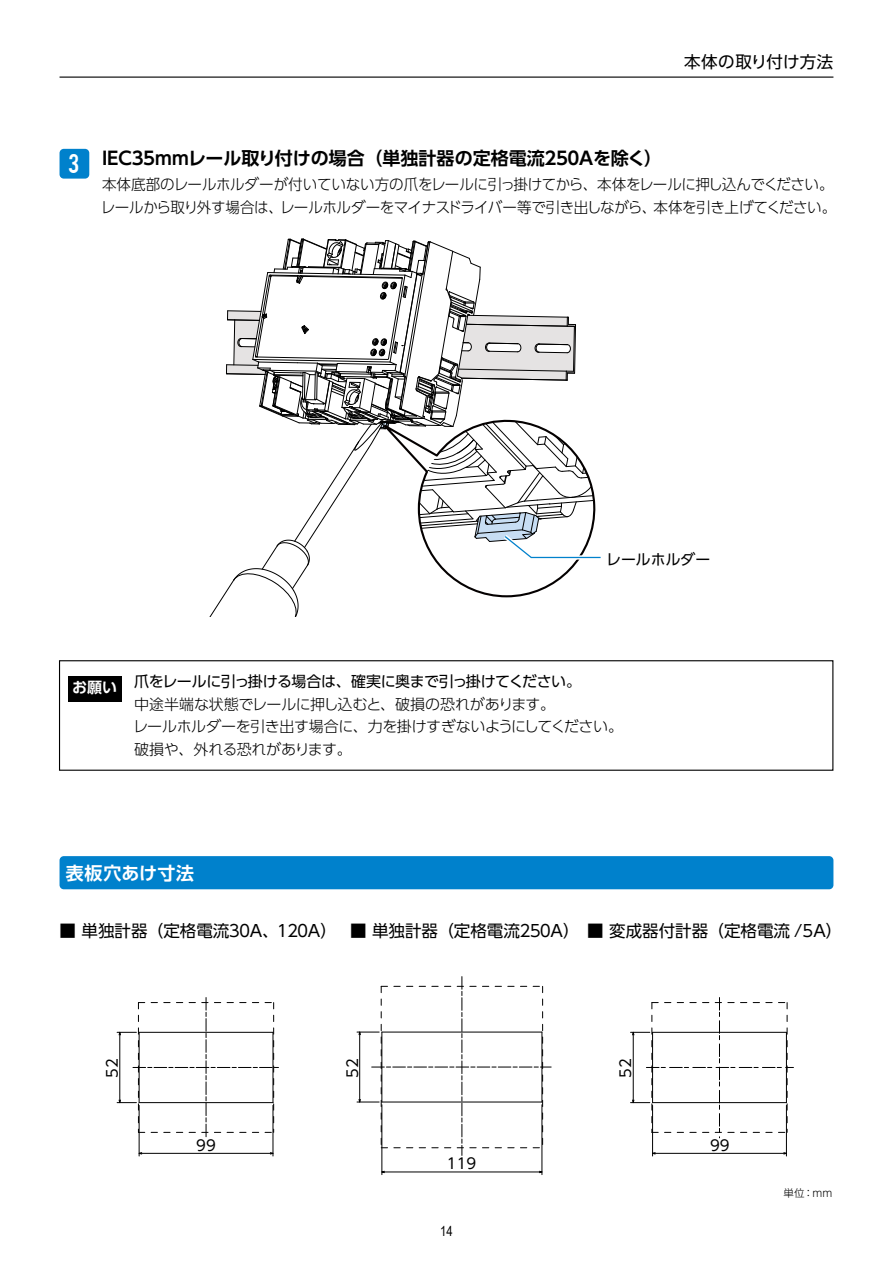
<style>
.page{position:relative;width:893px;height:1263px;background:#fff}
.page>*{position:absolute;margin:0;border:0;box-sizing:border-box;transform-origin:0 0}
.t1{font:21px "Bebas";color:#fff}
.t2{font:700 18px "UD Shin Go Pro De";letter-spacing:-.03em;color:#000}
.t3{font:700 18px "UD Shin Go Pro De";letter-spacing:.025em;color:#fff}
.t4{font:16.5px "UD Shin Go Pro";color:#000}
.t5{font:16.5px "UD Shin Go Pro";letter-spacing:.02em;color:#000}
.t6{font:300 15px/22.5px "UD Shin Go Pro";letter-spacing:-.03em;color:#000}
.t7{font:14.85px "UD Shin Go Pro";color:#000}
.t8{font:14.7px "UD Shin Go Pro";color:#000}
.t9{font:13.8px "Arial Narrow";color:#000}
.t10{font:300 10.5px "UD Shin Go Pro";color:#000}
.s1{font-family:"UD Shin Go Pro De";font-weight:700;color:#fff}
.s2{font-weight:400}
</style>
<div class="page">
<hr style="left:60px;top:77px;width:773px;height:1px;background:#000">
<div style="left:60px;top:149px;width:29px;height:30px;background:#0081cc;border-radius:4px"></div>
<svg style="left:209px;top:239px;width:392px;height:378px"></svg>
<div style="left:60px;top:856px;width:773px;height:33px;background:#0081cc;border-radius:4px"></div>
<hr style="left:382px;top:1105px;width:1px;height:70px;background:#000">
<hr style="left:542px;top:1105px;width:1px;height:70px;background:#000">
<hr style="left:382px;top:1172px;width:160px;height:1px;background:#000">
<hr style="left:652px;top:1105px;width:1px;height:51px;background:#000">
<hr style="left:786px;top:1105px;width:1px;height:51px;background:#000">
<hr style="left:653px;top:1153px;width:133px;height:1px;background:#000">
<svg style="left:630px;top:997px;width:163px;height:141px"></svg>
<hr style="left:633px;top:1032px;width:1px;height:70px;background:#000">
<hr style="left:139px;top:1105px;width:1px;height:51px;background:#000">
<hr style="left:273px;top:1105px;width:1px;height:51px;background:#000">
<hr style="left:139px;top:1153px;width:134px;height:1px;background:#000">
<svg style="left:117px;top:997px;width:162px;height:141px"></svg>
<hr style="left:120px;top:1032px;width:1px;height:70px;background:#000">
<svg style="left:357px;top:976px;width:194px;height:179px"></svg>
<div style="left:68px;top:676px;width:53px;height:25px;background:#000"></div>
<div style="left:59px;top:660px;width:774px;height:111px;border:1px solid #000"></div>
<p class="t5" style="left:684px;top:48px;width:151px">本体の取り付け方法</p>
<h1 class="t1" style="left:68px;top:148px;width:13px">3</h1>
<p class="t2" style="left:96px;top:143px;width:568px">ＩＥＣ３５ｍｍレール取り付けの場合（単独計器の定格電流２５０Ａを除く）</p>
<p class="t6" style="left:101px;top:173px;width:737px">本体底部のレールホルダーが付いていない方の爪をレールに引っ掛けてから、本体をレールに押し込んでください。レールから取り外す場合は、レールホルダーをマイナスドライバー等で引き出しながら、本体を引き上げてください。</p>
<p class="t7" style="left:606px;top:547px;width:106px">レールホルダー</p>
<p class="t6" style="left:133px;top:670px;width:491px;text-indent:-61px"><span class="s1">お願い</span> <span class="s2">爪をレールに引っ掛ける場合は、確実に奥まで引っ掛けてください。<br></span>中途半端な状態でレールに押し込むと、破損の恐れがあります。<br>レールホルダーを引き出す場合に、力を掛けすぎないようにしてください。破損や、外れる恐れがあります。</p>
<p class="t3" style="left:66px;top:858px;width:130px">表板穴あけ寸法</p>
<p class="t4" style="left:60px;top:918px;width:784px">■ 単独計器（定格電流３０Ａ、１２０Ａ）　 ■ 単独計器（定格電流２５０Ａ）　■ 変成器付計器（定格電流 /5A）</p>
<p class="t8" style="left:100px;top:1078px;width:21px;rotate:-90deg">52</p>
<p class="t8" style="left:341px;top:1078px;width:21px;rotate:-90deg">52</p>
<p class="t8" style="left:614px;top:1078px;width:21px;rotate:-90deg">52</p>
<p class="t8" style="left:196px;top:1134px;width:21px">99</p>
<p class="t8" style="left:710px;top:1134px;width:21px">99</p>
<p class="t8" style="left:447px;top:1152px;width:31px">119</p>
<p class="t9" style="left:440px;top:1220px;width:14px">14</p>
<p class="t10" style="left:784px;top:1184px;width:50px">単位：mm</p>
</div>
